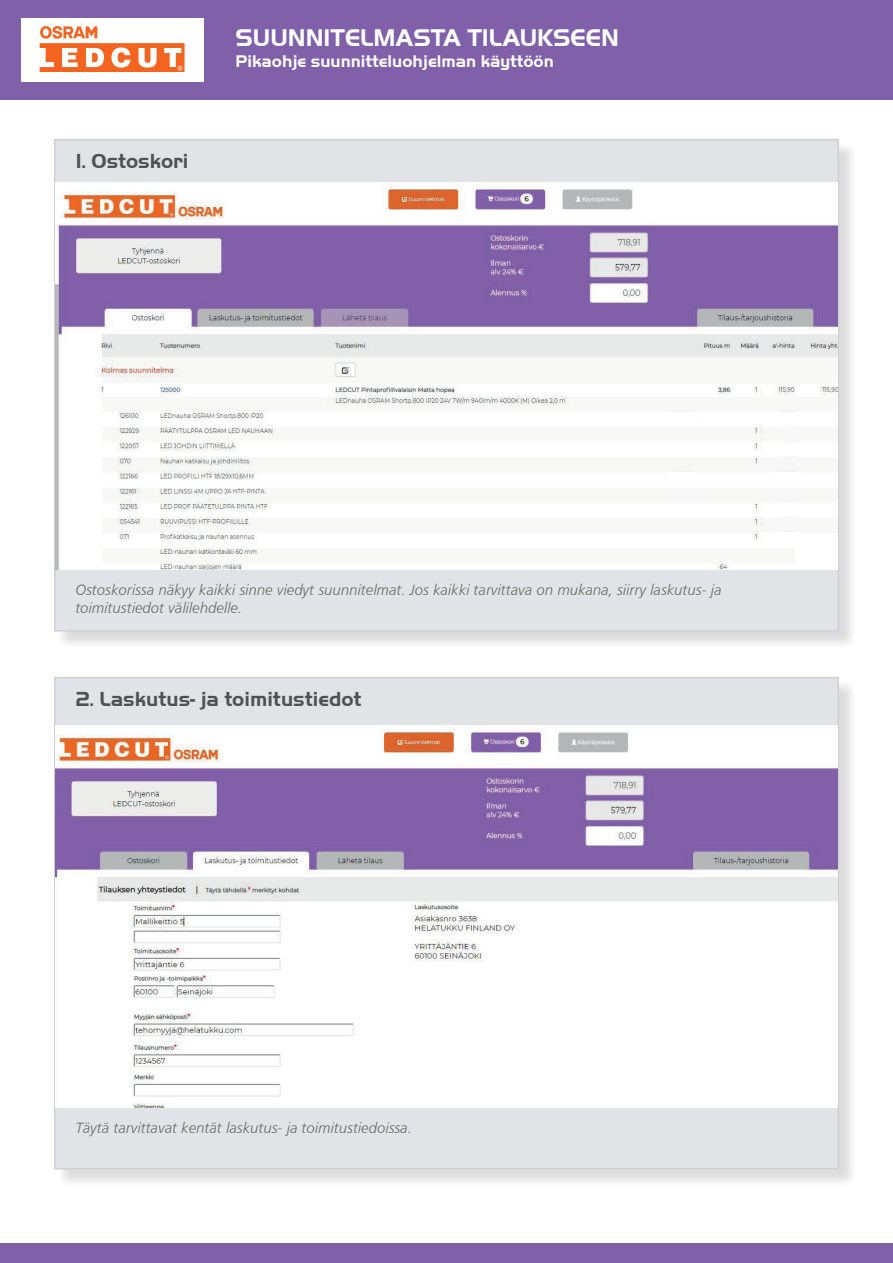
<style>
.page{position:relative;width:893px;height:1263px;background:#fff}
.page>*{position:absolute;margin:0;border:0;box-sizing:border-box;transform-origin:0 0}
.t1{font:700 24.9px "Handel Got D";color:#fff}
.t2{font:700 21px "Handel Got D";color:#4f5252}
.t3{font:700 17.4px "Handel Got D";color:#fff}
.t4{font:15px/18px "Humanist 777 BT Light Italic B";color:#656a5e}
</style>
<div class="page">
<div style="left:0;top:0;width:893px;height:100px;background:#7f60a9"></div>
<div style="left:0;top:1244px;width:893px;height:19px;background:#7f60a9"></div>
<div style="left:21px;top:18px;width:183px;height:64px;background:#fff"></div>
<svg style="left:40px;top:26px;width:145px;height:46px"></svg>
<div style="left:56px;top:141px;width:802px;height:509px;background:#231f20;opacity:.4"></div>
<div style="left:54px;top:139px;width:785px;height:492px;background:#e2e3e6"></div>
<div style="left:56px;top:679px;width:802px;height:509px;background:#231f20;opacity:.4"></div>
<div style="left:54px;top:677px;width:785px;height:492px;background:#e2e3e6"></div>
<img style="left:55px;top:183px;width:782px;height:387px">
<img style="left:55px;top:725px;width:782px;height:383px">
<div style="left:774px;top:412px;width:27px;height:11px;background:#fff"></div>
<div style="left:669px;top:412px;width:27px;height:11px;background:#fff"></div>
<div style="left:774px;top:443px;width:27px;height:10px;background:#fff"></div>
<div style="left:773px;top:472px;width:27px;height:11px;background:#fff"></div>
<div style="left:669px;top:472px;width:27px;height:11px;background:#fff"></div>
<div style="left:774px;top:503px;width:27px;height:11px;background:#fff"></div>
<div style="left:774px;top:532px;width:27px;height:11px;background:#fff"></div>
<div style="left:774px;top:428px;width:27px;height:10px;background:#f7f8f7"></div>
<div style="left:774px;top:458px;width:28px;height:11px;background:#f7f8f7"></div>
<div style="left:774px;top:488px;width:27px;height:11px;background:#f7f8f7"></div>
<div style="left:669px;top:488px;width:27px;height:11px;background:#f7f8f7"></div>
<div style="left:774px;top:518px;width:27px;height:11px;background:#f7f8f7"></div>
<h2 class="t2" style="left:76px;top:149px;width:114px">1. Ostoskori</h2>
<h1 class="t1" style="left:236px;top:24px;width:385px">SUUNNITELMASTA TILAUKSEEN</h1>
<p class="t3" style="left:236px;top:52px;width:320px">Pikaohje suunnitteluohjelman käyttöön</p>
<p class="t4" style="left:76px;top:581px;width:648px">Ostoskorissa näkyy kaikki sinne viedyt suunnitelmat. Jos kaikki tarvittava on mukana, siirry laskutus- ja toimitustiedot välilehdelle.</p>
<h2 class="t2" style="left:76px;top:687px;width:287px">2. Laskutus- ja toimitustiedot</h2>
<p class="t4" style="left:76px;top:1118px;width:338px">Täytä tarvittavat kentät laskutus- ja toimitustiedoissa.</p>
</div>
